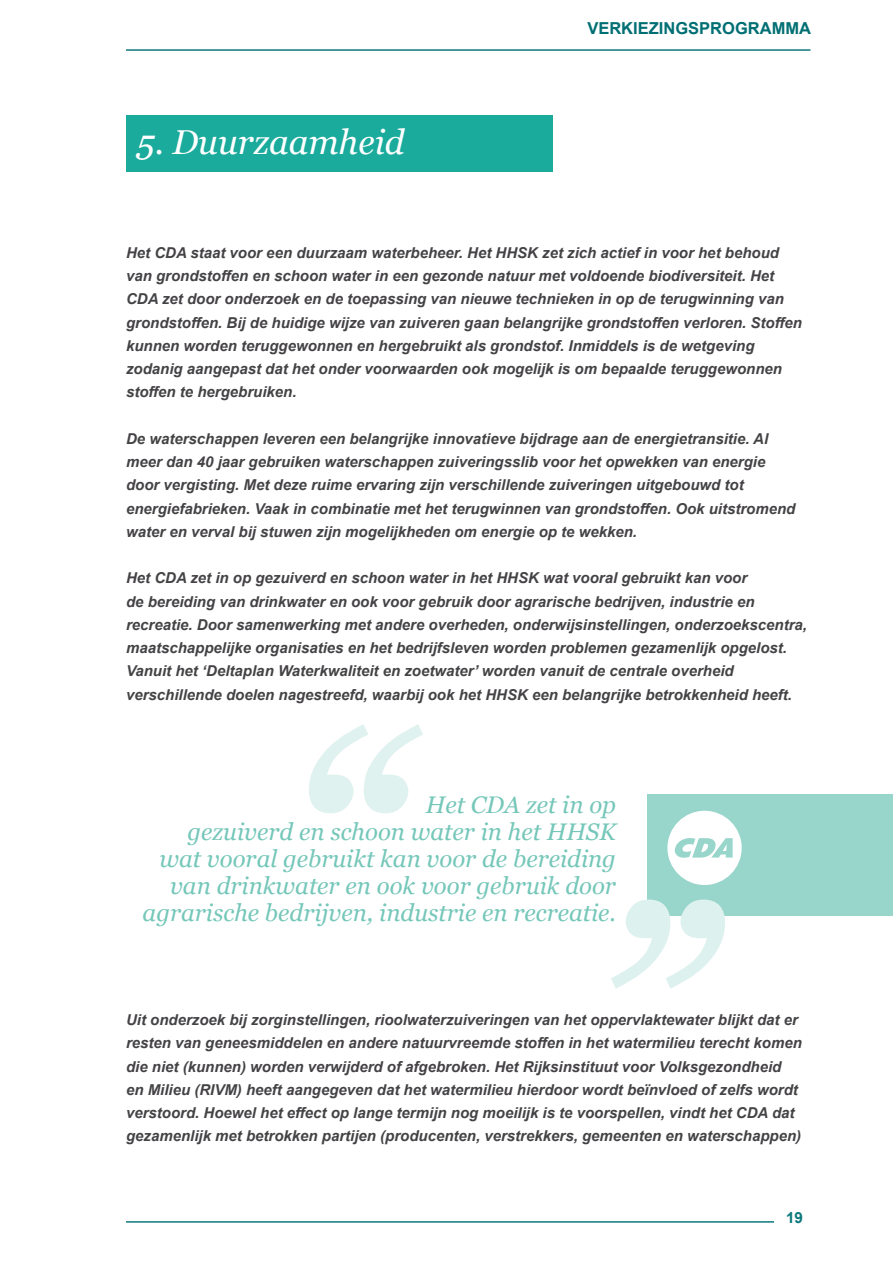
<style>
.page{position:relative;width:893px;height:1263px;background:#fff}
.page>*{position:absolute;margin:0;border:0;box-sizing:border-box;transform-origin:0 0}
.t1{font:italic 34.5px "Georgia";color:#fff}
.t2{font:italic 24px/27px "Georgia";color:#75c7b9;text-align:right}
.t3{font:700 16.5px "Arial";color:#006f73}
.t4{font:700 15.3px "Arial";color:#0c797c}
.t5{font:italic 700 15px/23.2px "Arial";color:#444245}
</style>
<div class="page">
<hr style="left:126px;top:49px;width:684px;height:2px;background:#0c797c">
<hr style="left:126px;top:1221px;width:648px;height:2px;background:#0c797c">
<div style="left:126px;top:116px;width:427px;height:56px;background:#1aab9c"></div>
<div style="left:647px;top:794px;width:246px;height:121px;background:#98d5cb"></div>
<svg style="left:667px;top:811px;width:75px;height:74px"></svg>
<svg style="left:309px;top:724px;width:114px;height:89px"></svg>
<svg style="left:611px;top:899px;width:114px;height:90px"></svg>
<h1 class="t1" style="left:136px;top:117px;width:270px">5. Duurzaamheid</h1>
<p class="t3" style="left:587px;top:17px;width:225px">VERKIEZINGSPROGRAMMA</p>
<p class="t5" style="left:126px;top:241px;width:677px">Het CDA staat voor een duurzaam waterbeheer. Het HHSK zet zich actief in voor het behoud van grondstoffen en schoon water in een gezonde natuur met voldoende biodiversiteit. Het CDA zet door onderzoek en de toepassing van nieuwe technieken in op de terugwinning van grondstoffen. Bij de huidige wijze van zuiveren gaan belangrijke grondstoffen verloren. Stoffen kunnen worden teruggewonnen en hergebruikt als grondstof. Inmiddels is de wetgeving zodanig aangepast dat het onder voorwaarden ook mogelijk is om bepaalde teruggewonnen stoffen te hergebruiken.</p>
<p class="t5" style="left:126px;top:427px;width:671px">De waterschappen leveren een belangrijke innovatieve bijdrage aan de energietransitie. Al meer dan 40 jaar gebruiken waterschappen zuiveringsslib voor het opwekken van energie door vergisting. Met deze ruime ervaring zijn verschillende zuiveringen uitgebouwd tot energiefabrieken. Vaak in combinatie met het terugwinnen van grondstoffen. Ook uitstromend water en verval bij stuwen zijn mogelijkheden om energie op te wekken.</p>
<p class="t5" style="left:126px;top:567px;width:683px">Het CDA zet in op gezuiverd en schoon water in het HHSK wat vooral gebruikt kan voor<br>de bereiding van drinkwater en ook voor gebruik door agrarische bedrijven, industrie en recreatie. Door samenwerking met andere overheden, onderwijsinstellingen, onderzoekscentra, maatschappelijke organisaties en het bedrijfsleven worden problemen gezamenlijk opgelost.<br>Vanuit het ‘Deltaplan Waterkwaliteit en zoetwater’ worden vanuit de centrale overheid verschillende doelen nagestreefd, waarbij ook het HHSK een belangrijke betrokkenheid heeft.</p>
<h2 class="t2" style="left:143px;top:791px;width:475px">Het CDA zet in op<br>gezuiverd en schoon water in het HHSK wat vooral gebruikt kan voor de bereiding van drinkwater en ook voor gebruik door agrarische bedrijven, industrie en recreatie.</h2>
<p class="t5" style="left:126px;top:1009px;width:677px">Uit onderzoek bij zorginstellingen, rioolwaterzuiveringen van het oppervlaktewater blijkt dat er resten van geneesmiddelen en andere natuurvreemde stoffen in het watermilieu terecht komen die niet (kunnen) worden verwijderd of afgebroken. Het Rijksinstituut voor Volksgezondheid en Milieu (RIVM) heeft aangegeven dat het watermilieu hierdoor wordt beïnvloed of zelfs wordt verstoord. Hoewel het effect op lange termijn nog moeilijk is te voorspellen, vindt het CDA dat gezamenlijk met betrokken partijen (producenten, verstrekkers, gemeenten en waterschappen)</p>
<p class="t4" style="left:786px;top:1207px;width:19px">19</p>
</div>
